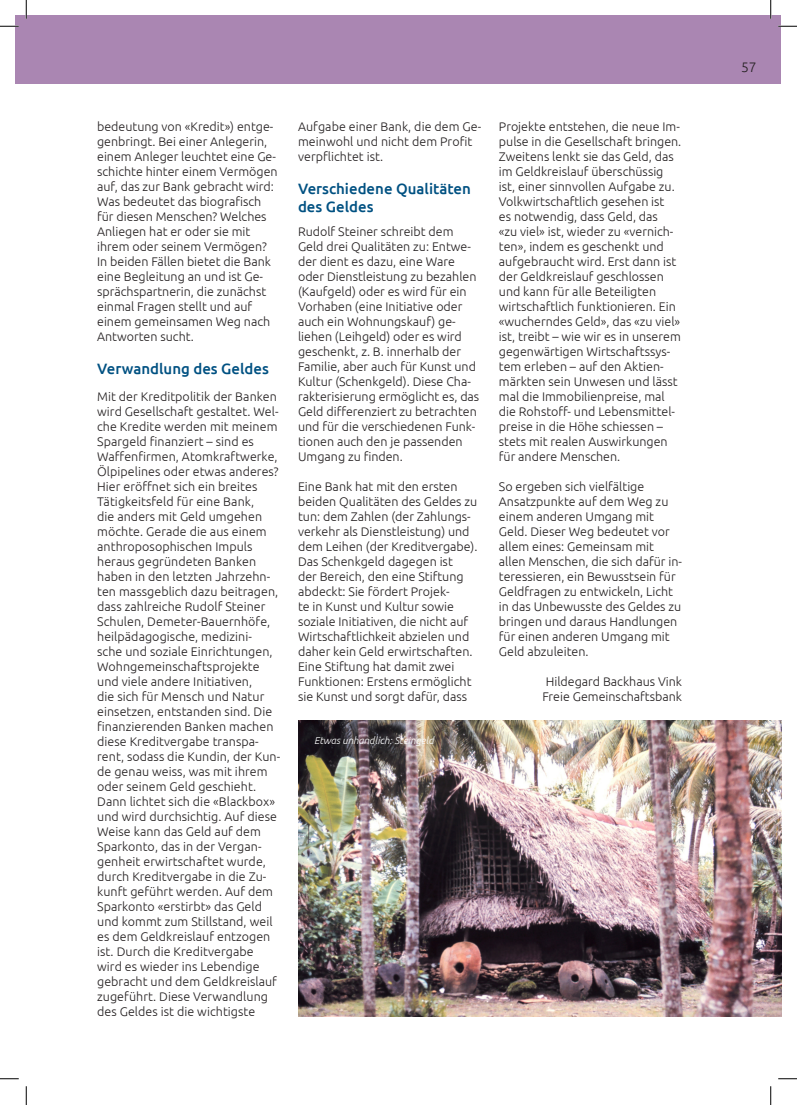
<style>
.page{position:relative;width:797px;height:1105px;background:#fff}
.page>*{position:absolute;margin:0;border:0;box-sizing:border-box;transform-origin:0 0}
.Untertitel_im_Text{font:500 15px/18px "Ubuntu";color:#005182}
.t1{font:300 13.75px "Ubuntu";color:#231f20}
._02_Lauftext{font:300 12.5px/15px "Ubuntu";color:#231f20}
.BU_weiss{font:italic 300 10px "Ubuntu";color:#fff}
</style>
<div class="page">
<div style="left:16px;top:16px;width:764px;height:67px;background:#aa86b2"></div>
<img style="left:298px;top:720px;width:483px;height:296px">
<svg style="left:0;top:25px;width:19px;height:2px"></svg>
<svg style="left:778px;top:25px;width:19px;height:2px"></svg>
<svg style="left:0;top:1078px;width:19px;height:1px"></svg>
<svg style="left:778px;top:1078px;width:19px;height:1px"></svg>
<svg style="left:25px;top:0;width:2px;height:19px"></svg>
<svg style="left:25px;top:1086px;width:2px;height:19px"></svg>
<svg style="left:770px;top:0;width:1px;height:19px"></svg>
<svg style="left:770px;top:1086px;width:1px;height:19px"></svg>
<p class="_02_Lauftext" style="left:97px;top:119px;width:182px">bedeutung von «Kredit») entge&shy;genbringt. Bei einer Anlegerin, einem Anleger leuchtet eine Ge&shy;schichte hinter einem Vermögen auf, das zur Bank gebracht wird:<br>Was bedeutet das biografisch für diesen Menschen? Welches<br>Anliegen hat er oder sie mit ihrem oder seinem Vermögen?<br>In beiden Fällen bietet die Bank eine Begleitung an und ist Ge&shy;sprächspartnerin, die zunächst einmal Fragen stellt und auf einem gemeinsamen Weg nach<br>Antworten sucht.</p>
<p class="Untertitel_im_Text" style="left:97px;top:359px;width:173px">Verwandlung des Geldes</p>
<p class="_02_Lauftext" style="left:97px;top:389px;width:185px">Mit der Kreditpolitik der Banken wird Gesellschaft gestaltet. Wel&shy;che Kredite werden mit meinem<br>Spargeld finanziert – sind es<br>Waffenfirmen, Atomkraftwerke,<br>Ölpipelines oder etwas anderes?<br>Hier eröffnet sich ein breites<br>Tätigkeitsfeld für eine Bank,<br>die anders mit Geld umgehen möchte. Gerade die aus einem anthroposophischen Impuls heraus gegründeten Banken haben in den letzten Jahrzehn&shy;ten massgeblich dazu beitragen, dass zahlreiche Rudolf Steiner<br>Schulen, Demeter-Bauernhöfe, heilpädagogische, medizini&shy;sche und soziale Einrichtungen,<br>Wohngemeinschaftsprojekte und viele andere Initiativen,<br>die sich für Mensch und Natur einsetzen, entstanden sind. Die finanzierenden Banken machen diese Kreditvergabe transpa&shy;rent, sodass die Kundin, der Kun&shy;de genau weiss, was mit ihrem oder seinem Geld geschieht.<br>Dann lichtet sich die «Blackbox» und wird durchsichtig. Auf diese<br>Weise kann das Geld auf dem<br>Sparkonto, das in der Vergan&shy;genheit erwirtschaftet wurde, durch Kreditvergabe in die Zu&shy;kunft geführt werden. Auf dem<br>Sparkonto «erstirbt» das Geld und kommt zum Stillstand, weil es dem Geldkreislauf entzogen ist. Durch die Kreditvergabe wird es wieder ins Lebendige gebracht und dem Geldkreislauf zugeführt. Diese Verwandlung des Geldes ist die wichtigste</p>
<p class="_02_Lauftext" style="left:298px;top:119px;width:185px">Aufgabe einer Bank, die dem Ge&shy;meinwohl und nicht dem Profit verpflichtet ist.</p>
<p class="Untertitel_im_Text" style="left:298px;top:179px;width:174px">Verschiedene Qualitäten des Geldes</p>
<p class="_02_Lauftext" style="left:298px;top:224px;width:183px">Rudolf Steiner schreibt dem<br>Geld drei Qualitäten zu: Entwe&shy;der dient es dazu, eine Ware oder Dienstleistung zu bezahlen (Kaufgeld) oder es wird für ein<br>Vorhaben (eine Initiative oder auch ein Wohnungskauf) ge&shy;liehen (Leihgeld) oder es wird geschenkt, z. B. innerhalb der<br>Familie, aber auch für Kunst und<br>Kultur (Schenkgeld). Diese Cha&shy;rakterisierung ermöglicht es, das<br>Geld differenziert zu betrachten und für die verschiedenen Funk&shy;tionen auch den je passenden<br>Umgang zu finden.</p>
<p class="_02_Lauftext" style="left:298px;top:479px;width:181px">Eine Bank hat mit den ersten beiden Qualitäten des Geldes zu tun: dem Zahlen (der Zahlungs&shy;verkehr als Dienstleistung) und dem Leihen (der Kreditvergabe).<br>Das Schenkgeld dagegen ist<br>der Bereich, den eine Stiftung abdeckt: Sie fördert Projek-<br>te in Kunst und Kultur sowie soziale Initiativen, die nicht auf<br>Wirtschaftlichkeit abzielen und daher kein Geld erwirtschaften.<br>Eine Stiftung hat damit zwei<br>Funktionen: Erstens ermöglicht sie Kunst und sorgt dafür, dass</p>
<p class="BU_weiss" style="left:314px;top:734px;width:121px">Etwas unhandlich: Steingeld</p>
<p class="_02_Lauftext" style="left:499px;top:119px;width:184px">Projekte entstehen, die neue Im&shy;pulse in die Gesellschaft bringen.<br>Zweitens lenkt sie das Geld, das im Geldkreislauf überschüssig ist, einer sinnvollen Aufgabe zu.<br>Volkwirtschaftlich gesehen ist<br>es notwendig, dass Geld, das<br>«zu viel» ist, wieder zu «vernich&shy;ten», indem es geschenkt und aufgebraucht wird. Erst dann ist der Geldkreislauf geschlossen und kann für alle Beteiligten wirtschaftlich funktionieren. Ein «wucherndes Geld», das «zu viel» ist, treibt – wie wir es in unserem gegenwärtigen Wirtschaftssys&shy;tem erleben – auf den Aktien&shy;märkten sein Unwesen und lässt mal die Immobilienpreise, mal die Rohstoff- und Lebensmittel&shy;preise in die Höhe schiessen – stets mit realen Auswirkungen für andere Menschen.</p>
<p class="_02_Lauftext" style="left:499px;top:479px;width:184px">So ergeben sich vielfältige<br>Ansatzpunkte auf dem Weg zu einem anderen Umgang mit<br>Geld. Dieser Weg bedeutet vor allem eines: Gemeinsam mit allen Menschen, die sich dafür in&shy;teressieren, ein Bewusstsein für<br>Geldfragen zu entwickeln, Licht in das Unbewusste des Geldes zu bringen und daraus Handlungen für einen anderen Umgang mit<br>Geld abzuleiten.</p>
<p class="_02_Lauftext" style="left:545px;top:674px;width:138px">Hildegard Backhaus Vink</p>
<p class="_02_Lauftext" style="left:542px;top:689px;width:141px">Freie Gemeinschaftsbank</p>
<p class="t1" style="left:741px;top:59px;width:17px">57</p>
</div>
